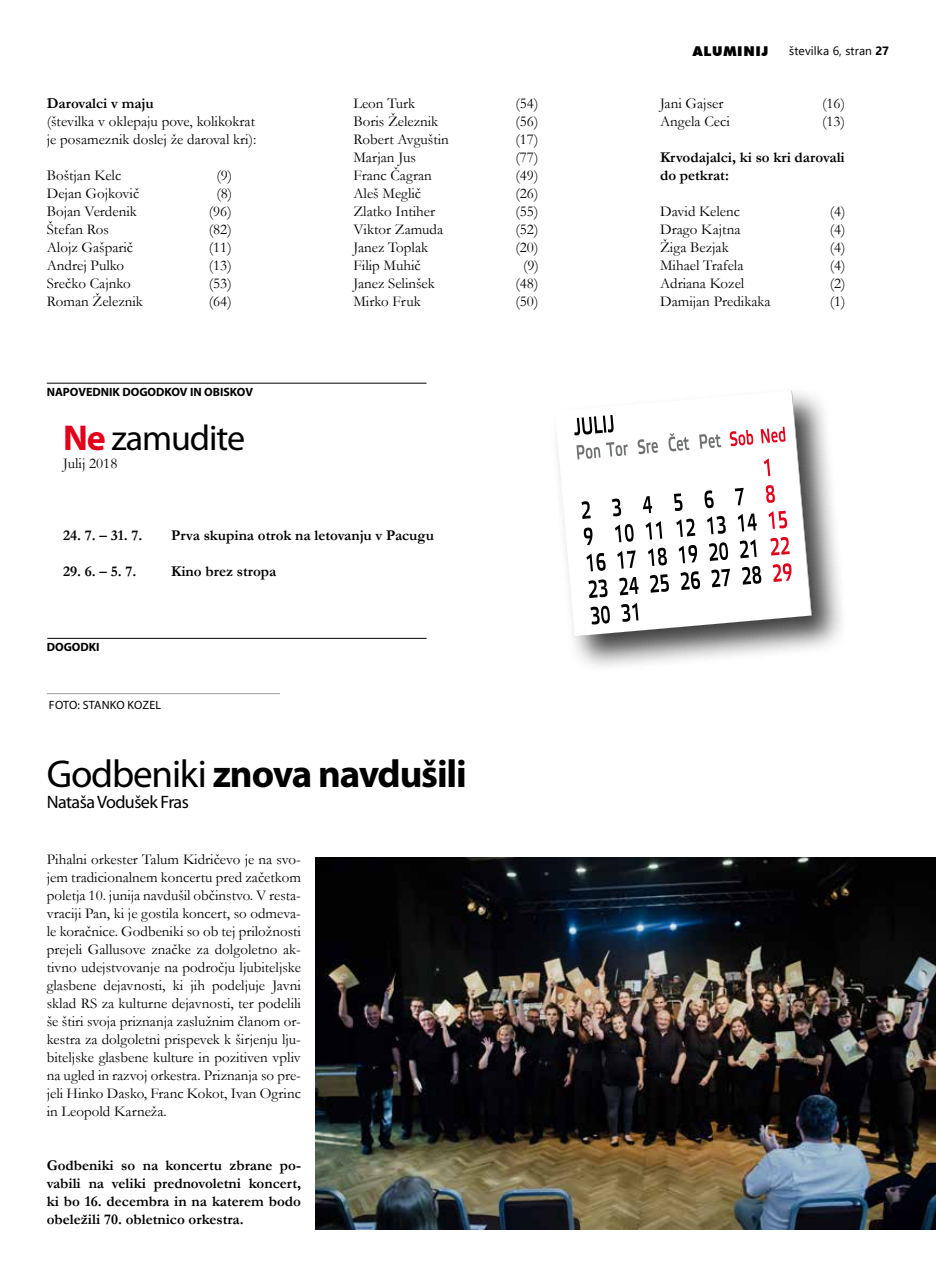
<style>
.page{position:relative;width:936px;height:1276px;background:#fff}
.page>*{position:absolute;margin:0;border:0;box-sizing:border-box;transform-origin:0 0}
.t1{font:700 39px "Myriad Pro";letter-spacing:-.03em;color:#000}
.t2{font:36px "Myriad Pro";letter-spacing:-.03em;color:#000}
.t3{font:18px "Myriad Pro";letter-spacing:-.03em;color:#000}
.t4{font:15px/18px "Garamond";color:#000}
.t5{font:700 15px/18px "Garamond";color:#000}
.t6{font:900 13.5px "Futura BT";letter-spacing:.05em;color:#000}
.t7{font:700 12px "Myriad Pro";color:#000}
.t8{font:12px "Segoe UI";letter-spacing:.01em;color:#000}
.t9{font:12px "Myriad Pro";letter-spacing:.02em;color:#000}
.s1{font-weight:700;color:#e2001a}
.s2{font-weight:400}
.s3{font-weight:700}
</style>
<div class="page">
<hr style="left:47px;top:383px;width:379px;height:1px;background:#000">
<div style="left:550px;top:385px;width:298px;height:288px;background:#000;opacity:.75"></div>
<svg style="left:555px;top:390px;width:256px;height:246px"></svg>
<hr style="left:47px;top:693px;width:233px;height:1px;background:#9c9e9f">
<hr style="left:47px;top:638px;width:379px;height:1px;background:#000">
<img style="left:316px;top:857px;width:619px;height:372px">
<p class="t5" style="left:47px;top:94px;width:108px">Darovalci v maju</p>
<p class="t4" style="left:47px;top:112px;width:211px">(številka v oklepaju pove, kolikokrat je posameznik doslej že daroval kri):</p>
<p class="t4" style="left:47px;top:166px;width:76px">Boštjan Kelc</p>
<p class="t4" style="left:216px;top:166px;width:17px">(9)</p>
<p class="t4" style="left:47px;top:184px;width:94px">Dejan Gojkovič</p>
<p class="t4" style="left:216px;top:184px;width:17px">(8)</p>
<p class="t4" style="left:47px;top:202px;width:91px">Bojan Verdenik</p>
<p class="t4" style="left:209px;top:202px;width:24px">(96)</p>
<p class="t4" style="left:47px;top:220px;width:64px">Štefan Ros</p>
<p class="t4" style="left:209px;top:220px;width:24px">(82)</p>
<p class="t4" style="left:47px;top:238px;width:88px">Alojz Gašparič</p>
<p class="t4" style="left:209px;top:238px;width:24px">(11)</p>
<p class="t4" style="left:47px;top:256px;width:79px">Andrej Pulko</p>
<p class="t4" style="left:209px;top:256px;width:24px">(13)</p>
<p class="t4" style="left:47px;top:274px;width:86px">Srečko Cajnko</p>
<p class="t4" style="left:209px;top:274px;width:24px">(53)</p>
<p class="t4" style="left:47px;top:292px;width:98px">Roman Železnik</p>
<p class="t4" style="left:209px;top:292px;width:24px">(64)</p>
<p class="t7" style="left:47px;top:385px;width:208px">NAPOVEDNIK DOGODKOV IN OBISKOV</p>
<h2 class="t2" style="left:63px;top:418px;width:183px"><span class="s1">Ne</span> zamudite</h2>
<p class="t4" style="left:63px;top:454px;width:56px">Julij 2018</p>
<p class="t4" style="left:353px;top:94px;width:63px">Leon Turk</p>
<p class="t4" style="left:515px;top:94px;width:24px">(54)</p>
<p class="t4" style="left:353px;top:112px;width:86px">Boris Železnik</p>
<p class="t4" style="left:515px;top:112px;width:24px">(56)</p>
<p class="t4" style="left:353px;top:130px;width:97px">Robert Avguštin</p>
<p class="t4" style="left:515px;top:130px;width:24px">(17)</p>
<p class="t4" style="left:353px;top:148px;width:64px">Marjan Jus</p>
<p class="t4" style="left:515px;top:148px;width:24px">(77)</p>
<p class="t4" style="left:353px;top:166px;width:80px">Franc Čagran</p>
<p class="t4" style="left:515px;top:166px;width:24px">(49)</p>
<p class="t4" style="left:353px;top:184px;width:69px">Aleš Meglič</p>
<p class="t4" style="left:515px;top:184px;width:24px">(26)</p>
<p class="t4" style="left:353px;top:202px;width:83px">Zlatko Intiher</p>
<p class="t4" style="left:515px;top:202px;width:24px">(55)</p>
<p class="t4" style="left:353px;top:220px;width:91px">Viktor Zamuda</p>
<p class="t4" style="left:515px;top:220px;width:24px">(52)</p>
<p class="t4" style="left:353px;top:238px;width:76px">Janez Toplak</p>
<p class="t4" style="left:515px;top:238px;width:24px">(20)</p>
<p class="t4" style="left:353px;top:256px;width:69px">Filip Muhič</p>
<p class="t4" style="left:523px;top:256px;width:17px">(9)</p>
<p class="t4" style="left:353px;top:274px;width:83px">Janez Selinšek</p>
<p class="t4" style="left:515px;top:274px;width:24px">(48)</p>
<p class="t4" style="left:353px;top:292px;width:69px">Mirko Fruk</p>
<p class="t4" style="left:515px;top:292px;width:24px">(50)</p>
<p class="t5" style="left:63px;top:526px;width:81px">24. 7. – 31. 7.</p>
<p class="t5" style="left:171px;top:526px;width:264px">Prva skupina otrok na letovanju v Pacugu</p>
<p class="t5" style="left:63px;top:562px;width:75px">29. 6. – 5. 7.</p>
<p class="t5" style="left:171px;top:562px;width:107px">Kino brez stropa</p>
<p class="t7" style="left:47px;top:640px;width:54px">DOGODKI</p>
<p class="t9" style="left:49px;top:698px;width:114px">FOTO: STANKO KOZEL</p>
<h1 class="t1" style="left:47px;top:752px;width:421px"><span class="s2">Godbeniki</span> znova navdušili</h1>
<p class="t3" style="left:47px;top:792px;width:144px">Nataša Vodušek Fras</p>
<p class="t4" style="left:47px;top:850px;width:256px;text-align:justify">Pihalni orkester Talum Kidričevo je na svo&shy;jem tradicionalnem koncertu pred začetkom poletja 10. junija navdušil občinstvo. V resta&shy;vraciji Pan, ki je gostila koncert, so odmeva&shy;le koračnice. Godbeniki so ob tej priložnosti prejeli Gallusove značke za dolgoletno ak&shy;tivno udejstvovanje na področju ljubiteljske glasbene dejavnosti, ki jih podeljuje Javni sklad RS za kulturne dejavnosti, ter podelili še štiri svoja priznanja zaslužnim članom or&shy;kestra za dolgoletni prispevek k širjenju lju&shy;biteljske glasbene kulture in pozitiven vpliv na ugled in razvoj orkestra. Priznanja so pre&shy;jeli Hinko Dasko, Franc Kokot, Ivan Ogrinc in Leopold Karneža.</p>
<p class="t5" style="left:47px;top:1156px;width:256px;text-align:justify">Godbeniki so na koncertu zbrane po&shy;vabili na veliki prednovoletni koncert, ki bo 16. decembra in na katerem bodo obeležili 70. obletnico orkestra.</p>
<p class="t6" style="left:693px;top:43px;width:77px">ALUMINIJ</p>
<p class="t8" style="left:789px;top:40px;width:101px">številka 6, stran <span class="s3">27</span></p>
<p class="t4" style="left:660px;top:94px;width:65px">Jani Gajser</p>
<p class="t4" style="left:822px;top:94px;width:24px">(16)</p>
<p class="t4" style="left:660px;top:112px;width:71px">Angela Ceci</p>
<p class="t4" style="left:822px;top:112px;width:24px">(13)</p>
<p class="t5" style="left:660px;top:148px;width:186px">Krvodajalci, ki so kri darovali do petkrat:</p>
<p class="t4" style="left:660px;top:202px;width:81px">David Kelenc</p>
<p class="t4" style="left:829px;top:202px;width:17px">(4)</p>
<p class="t4" style="left:660px;top:220px;width:82px">Drago Kajtna</p>
<p class="t4" style="left:829px;top:220px;width:17px">(4)</p>
<p class="t4" style="left:660px;top:238px;width:70px">Žiga Bezjak</p>
<p class="t4" style="left:829px;top:238px;width:17px">(4)</p>
<p class="t4" style="left:660px;top:256px;width:85px">Mihael Trafela</p>
<p class="t4" style="left:829px;top:256px;width:17px">(4)</p>
<p class="t4" style="left:660px;top:274px;width:86px">Adriana Kozel</p>
<p class="t4" style="left:829px;top:274px;width:17px">(2)</p>
<p class="t4" style="left:660px;top:292px;width:112px">Damijan Predikaka</p>
<p class="t4" style="left:829px;top:292px;width:17px">(1)</p>
</div>
